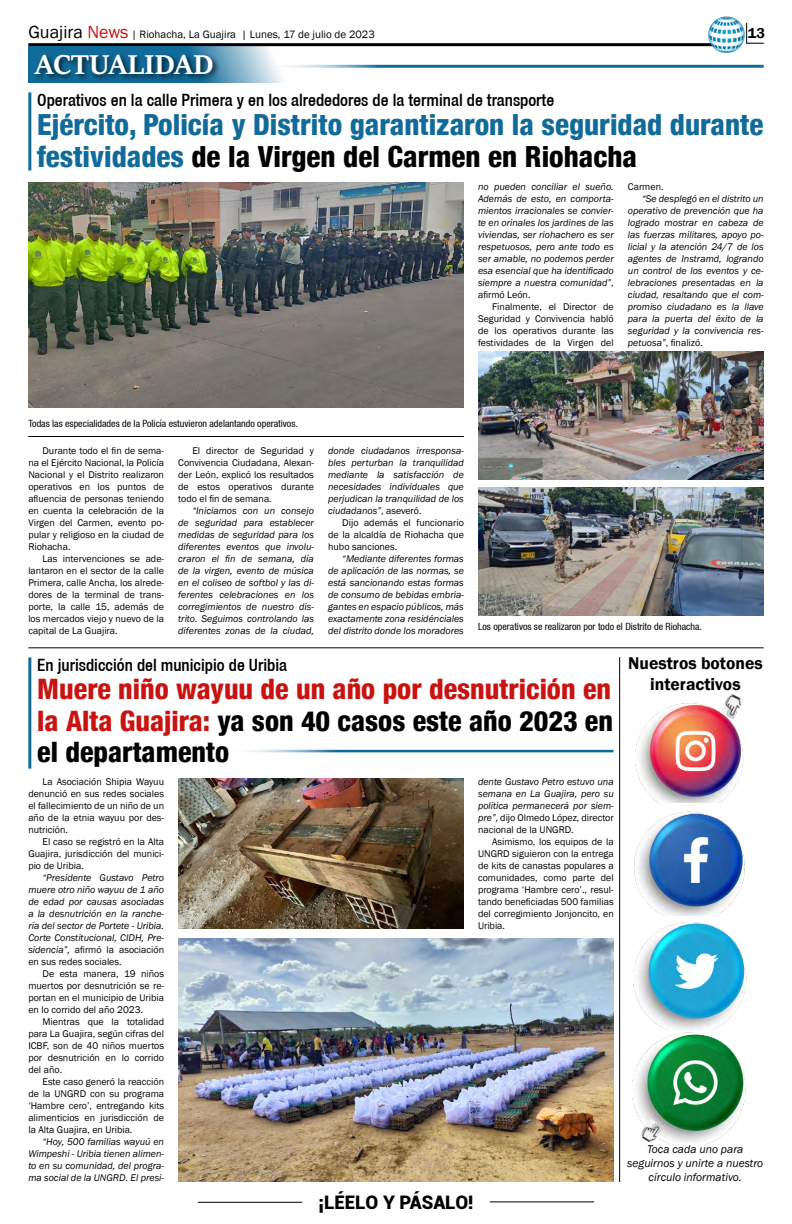
<style>
.page{position:relative;width:792px;height:1224px;background:#fff}
.page>*{position:absolute;margin:0;border:0;box-sizing:border-box;transform-origin:0 0}
.t1{font:700 30px "Sitka Heading";color:#fff}
.t2{font:800 condensed 29.1px/32.7px "Helvetica 87";color:#116b9a}
.t3{font:800 condensed 28.2px/31.7px "Helvetica 87";color:#c91311;text-align:justify}
.t4{font:900 18.7px "Roboto";color:#000}
.t5{font:600 17.5px/21px "Franklin Gothic";color:#000;text-align:center}
.t6{font:500 condensed 17px "Helvetica 67";color:#000}
.t7{font:600 14.7px "Franklin Gothic";color:#000}
.t8{font:italic 11.6px/13.9px "Franklin Gothic";color:#000;text-align:center}
.t9{font:11px "Franklin Gothic";color:#000}
.t10{font:italic 10px/12px "Franklin Gothic";color:#000;text-align:justify}
.t11{font:10px/12px "Franklin Gothic";color:#000;text-align:justify}
.t12{font:condensed 10px "Helvetica 57";color:#000}
.s1{font-size:18px}
.s2{font-size:18px;color:#c91311}
.s3{color:#000}
.s4{font-style:normal}
</style>
<div class="page">
<hr style="left:198px;top:1202px;width:104px;height:1px;background:#000">
<hr style="left:490px;top:1201px;width:104px;height:1px;background:#000">
<hr style="left:28px;top:43px;width:688px;height:3px;background:#000">
<img style="left:708px;top:16px;width:37px;height:37px">
<svg style="left:746px;top:23px;width:18px;height:21px"></svg>
<svg style="left:28px;top:46px;width:275px;height:37px"></svg>
<div style="left:32px;top:52px;width:188px;height:30px;background:#000;opacity:.75"></div>
<hr style="left:264px;top:65px;width:500px;height:3px;background:#116b9a">
<hr style="left:224px;top:750px;width:390px;height:3px;background:#116b9a">
<hr style="left:28px;top:92px;width:3px;height:79px;background:#116b9a">
<hr style="left:28px;top:657px;width:3px;height:112px;background:#116b9a">
<hr style="left:28px;top:648px;width:736px;height:1px;background:#000">
<hr style="left:28px;top:436px;width:436px;height:1px;background:#000">
<img style="left:634px;top:922px;width:113px;height:101px">
<img style="left:634px;top:811px;width:111px;height:104px">
<img style="left:635px;top:703px;width:108px;height:100px">
<img style="left:720px;top:694px;width:23px;height:25px">
<img style="left:632px;top:1023px;width:114px;height:124px">
<img style="left:639px;top:1118px;width:24px;height:26px">
<hr style="left:619px;top:657px;width:1px;height:525px;background:#000">
<img style="left:178px;top:778px;width:286px;height:151px">
<img style="left:178px;top:938px;width:436px;height:243px">
<img style="left:28px;top:183px;width:436px;height:224px">
<img style="left:478px;top:487px;width:286px;height:128px">
<img style="left:478px;top:352px;width:285px;height:128px">
<p class="t9" style="left:28px;top:28px;width:348px"><span class="s1">Guajira</span> <span class="s2">News</span> | Riohacha, La Guajira | Lunes, 17 de julio de 2023</p>
<h3 class="t7" style="left:748px;top:24px;width:19px">13</h3>
<h1 class="t1" style="left:35px;top:42px;width:179px">ACTUALIDAD</h1>
<h3 class="t6" style="left:37px;top:90px;width:518px">Operativos en la calle Primera y en los alrededores de la terminal de transporte</h3>
<h2 class="t2" style="left:37px;top:107px;width:728px">Ejército, Policía y Distrito garantizaron la seguridad durante festividades <span class="s3">de la Virgen del Carmen en Riohacha</span></h2>
<p class="t10" style="left:478px;top:180px;width:137px">no pueden conciliar el sueño.<br>Además de esto, en comporta&shy;mientos irracionales se convier&shy;te en orinales los jardines de las viviendas, ser riohachero es ser respetuosos, pero ante todo es ser amable, no podemos perder esa esencial que ha identificado siempre a nuestra comunidad”<span class="s4">, afirmó León.</span></p>
<p class="t11" style="left:478px;top:300px;width:137px;text-indent:14px">Finalmente, el Director de Seguridad y Convivencia habló de los operativos durante las festividades de la Virgen del</p>
<p class="t11" style="left:628px;top:180px;width:37px">Carmen.</p>
<p class="t10" style="left:628px;top:192px;width:137px;text-indent:14px">“Se desplegó en el distrito un operativo de prevención que ha logrado mostrar en cabeza de las fuerzas militares, apoyo po&shy;licial y la atención 24/7 de los agentes de Instramd, logrando un control de los eventos y ce&shy;lebraciones presentadas en la ciudad, resaltando que el com&shy;promiso ciudadano es la llave para la puerta del éxito de la seguridad y la convivencia res&shy;petuosa”<span class="s4">, finalizó.</span></p>
<p class="t12" style="left:28px;top:418px;width:271px">Todas las especialidades de la Policía estuvieron adelantando operativos.</p>
<p class="t11" style="left:28px;top:445px;width:137px;text-indent:14px">Durante todo el fin de sema&shy;na el Ejército Nacional, la Policía Nacional y el Distrito realizaron operativos en los puntos de afluencia de personas teniendo en cuenta la celebración de la Virgen del Carmen, evento po&shy;pular y religioso en la ciudad de Riohacha.</p>
<p class="t11" style="left:28px;top:553px;width:137px;text-indent:14px">Las intervenciones se ade&shy;lantaron en el sector de la calle Primera, calle Ancha, los alrede&shy;dores de la terminal de trans&shy;porte, la calle 15, además de los mercados viejo y nuevo de la capital de La Guajira.</p>
<p class="t11" style="left:178px;top:445px;width:137px;text-indent:14px">El director de Seguridad y Convivencia Ciudadana, Alexan&shy;der León, explicó los resultados de estos operativos durante todo el fin de semana.</p>
<p class="t10" style="left:178px;top:505px;width:137px;text-indent:14px">“Iniciamos con un consejo de seguridad para establecer medidas de seguridad para los diferentes eventos que involu&shy;craron el fin de semana, día de la virgen, evento de música en el coliseo de softbol y las di&shy;ferentes celebraciones en los corregimientos de nuestro dis&shy;trito. Seguimos controlando las diferentes zonas de la ciudad,</p>
<p class="t10" style="left:328px;top:445px;width:137px">donde ciudadanos irresponsa&shy;bles perturban la tranquilidad mediante la satisfacción de necesidades individuales que perjudican la tranquilidad de los ciudadanos”<span class="s4">, aseveró.</span></p>
<p class="t11" style="left:328px;top:517px;width:137px;text-indent:14px">Dijo además el funcionario de la alcaldía de Riohacha que hubo sanciones.</p>
<p class="t10" style="left:328px;top:553px;width:137px;text-indent:14px">“Mediante diferentes formas de aplicación de las normas, se está sancionando estas formas de consumo de bebidas embria&shy;gantes en espacio públicos, más exactamente zona residénciales del distrito donde los moradores</p>
<p class="t12" style="left:478px;top:621px;width:225px">Los operativos se realizaron por todo el Distrito de Riohacha.</p>
<h3 class="t6" style="left:37px;top:655px;width:251px">En jurisdicción del municipio de Uribia</h3>
<h3 class="t3" style="left:37px;top:673px;width:577px">Muere niño wayuu de un año por desnutrición en la Alta Guajira: <span class="s3">ya son 40 casos este año 2023 en el departamento</span></h3>
<p class="t11" style="left:28px;top:776px;width:137px;text-indent:14px">La Asociación Shipia Wayuu denunció en sus redes sociales el fallecimiento de un niño de un año de la etnia wayuu por des&shy;nutrición.</p>
<p class="t11" style="left:28px;top:836px;width:137px;text-indent:14px">El caso se registró en la Alta Guajira, jurisdicción del munici&shy;pio de Uribia.</p>
<p class="t10" style="left:28px;top:872px;width:137px;text-indent:14px">“Presidente Gustavo Petro muere otro niño wayuu de 1 año de edad por causas asociadas a la desnutrición en la ranche&shy;ría del sector de Portete - Uribia.<br>Corte Constitucional, CIDH, Pre&shy;sidencia”, <span class="s4">afirmó la asociación en sus redes sociales.</span></p>
<p class="t11" style="left:28px;top:968px;width:137px;text-indent:14px">De esta manera, 19 niños muertos por desnutrición se re&shy;portan en el municipio de Uribia en lo corrido del año 2023.</p>
<p class="t11" style="left:28px;top:1016px;width:137px;text-indent:14px">Mientras que la totalidad para La Guajira, según cifras del ICBF, son de 40 niños muertos por desnutrición en lo corrido del año.</p>
<p class="t11" style="left:28px;top:1076px;width:137px;text-indent:14px">Este caso generó la reacción de la UNGRD con su programa ‘Hambre cero’, entregando kits alimenticios en jurisdicción de la Alta Guajira, en Uribia.</p>
<p class="t10" style="left:28px;top:1136px;width:137px;text-indent:14px">“Hoy, 500 familias wayuú en Wimpeshi - Uribia tienen alimen&shy;to en su comunidad, del progra&shy;ma social de la UNGRD. El presi-</p>
<p class="t10" style="left:478px;top:776px;width:137px">dente Gustavo Petro estuvo una semana en La Guajira, pero su política permanecerá por siem&shy;pre”, <span class="s4">dijo Olmedo López, director nacional de la UNGRD.</span></p>
<p class="t11" style="left:478px;top:836px;width:137px;text-indent:14px">Asimismo, los equipos de la UNGRD siguieron con la entrega de kits de canastas populares a comunidades, como parte del programa ‘Hambre cero’., resul&shy;tando beneficiadas 500 familias del corregimiento Jonjoncito, en Uribia.</p>
<h3 class="t4" style="left:318px;top:1189px;width:157px">¡LÉELO Y PÁSALO!</h3>
<h3 class="t5" style="left:628px;top:653px;width:136px">Nuestros botones interactivos</h3>
<p class="t8" style="left:627px;top:1143px;width:138px">Toca cada uno para seguirnos y unirte a nuestro círculo informativo.</p>
</div>
